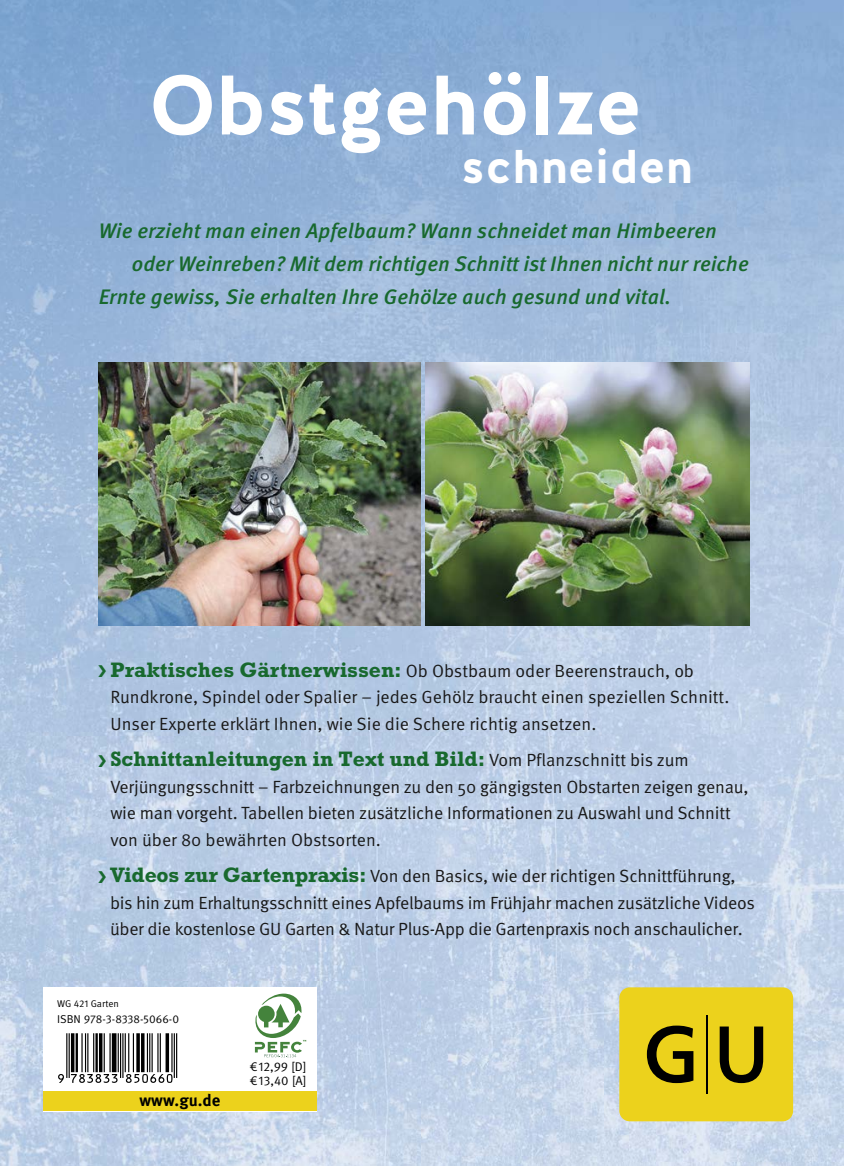
<style>
.page{position:relative;width:844px;height:1166px;background:#fff}
.page>*{position:absolute;margin:0;border:0;box-sizing:border-box;transform-origin:0 0}
.t1{font:700 84px "Halis GR";letter-spacing:-.01em;color:#fff}
.t2{font:700 47.25px "Halis GR";letter-spacing:.01em;color:#fff}
.t3{font:700 21.18px "Rockwell Std";color:#18692e}
.t4{font:italic 500 21px "Meta OT";color:#18692e}
.t5{font:17.68px/26.6px "Meta OT Norm";letter-spacing:-.01em;color:#191919}
.t6{font:700 16.62px "Meta OT";color:#000}
.t7{font:12.6px/14px "Meta OT Norm";color:#000}
.t8{font:11.38px "Meta OT Norm";letter-spacing:-.005em;color:#000}
.t9{font:9.8px "Meta OT Norm";color:#000}
.s1{font-family:"Rockwell Std";font-weight:700;font-size:21.18px;color:#18692e}
.s2{font-family:"Meta OT Norm";font-weight:400;font-size:17.68px;color:#191919}
</style>
<div class="page">
<img style="left:0;top:0;width:843px;height:1166px">
<img style="left:425px;top:362px;width:324px;height:263px">
<img style="left:99px;top:362px;width:321px;height:263px">
<div style="left:619px;top:987px;width:173px;height:134px;background:#ecd21c;border-radius:10px"></div>
<svg style="left:646px;top:1025px;width:47px;height:58px"></svg>
<svg style="left:719px;top:1026px;width:44px;height:57px"></svg>
<hr style="left:705px;top:1015px;width:2px;height:79px;background:#000">
<div style="left:43px;top:987px;width:273px;height:124px;background:#fff"></div>
<div style="left:43px;top:1091px;width:273px;height:20px;background:#ecd21c"></div>
<svg style="left:255px;top:993px;width:51px;height:64px"></svg>
<hr style="left:176px;top:1033px;width:1px;height:45px;background:#000">
<hr style="left:174px;top:1033px;width:1px;height:45px;background:#000">
<hr style="left:171px;top:1033px;width:1px;height:39px;background:#000">
<svg style="left:165px;top:1033px;width:4px;height:39px"></svg>
<hr style="left:160px;top:1033px;width:1px;height:39px;background:#000">
<hr style="left:157px;top:1033px;width:1px;height:39px;background:#000">
<hr style="left:151px;top:1033px;width:2px;height:39px;background:#000">
<hr style="left:149px;top:1033px;width:1px;height:39px;background:#000">
<hr style="left:147px;top:1033px;width:1px;height:39px;background:#000">
<hr style="left:141px;top:1033px;width:3px;height:39px;background:#000">
<svg style="left:136px;top:1033px;width:4px;height:39px"></svg>
<hr style="left:133px;top:1033px;width:1px;height:39px;background:#000">
<hr style="left:128px;top:1033px;width:1px;height:39px;background:#000">
<hr style="left:125px;top:1033px;width:1px;height:39px;background:#000">
<hr style="left:122px;top:1033px;width:1px;height:45px;background:#000">
<hr style="left:120px;top:1033px;width:1px;height:45px;background:#000">
<hr style="left:118px;top:1033px;width:1px;height:39px;background:#000">
<hr style="left:112px;top:1033px;width:4px;height:39px;background:#000">
<hr style="left:109px;top:1033px;width:2px;height:39px;background:#000">
<hr style="left:104px;top:1033px;width:1px;height:39px;background:#000">
<hr style="left:99px;top:1033px;width:3px;height:39px;background:#000">
<hr style="left:95px;top:1033px;width:3px;height:39px;background:#000">
<hr style="left:93px;top:1033px;width:1px;height:39px;background:#000">
<hr style="left:87px;top:1033px;width:1px;height:39px;background:#000">
<hr style="left:85px;top:1033px;width:1px;height:39px;background:#000">
<hr style="left:81px;top:1033px;width:2px;height:39px;background:#000">
<hr style="left:76px;top:1033px;width:2px;height:39px;background:#000">
<hr style="left:71px;top:1033px;width:3px;height:39px;background:#000">
<hr style="left:69px;top:1033px;width:1px;height:45px;background:#000">
<hr style="left:66px;top:1033px;width:1px;height:45px;background:#000">
<svg style="left:58px;top:1074px;width:114px;height:9px"></svg>
<svg style="left:98px;top:665px;width:8px;height:12px"></svg>
<svg style="left:98px;top:755px;width:8px;height:11px"></svg>
<svg style="left:98px;top:871px;width:8px;height:12px"></svg>
<p class="t1" style="left:148px;top:51px;width:494px">Obstgehölze</p>
<p class="t2" style="left:461px;top:136px;width:234px">schneiden</p>
<p class="t4" style="left:99px;top:218px;width:619px">Wie erzieht man einen Apfelbaum? Wann schneidet man Himbeeren</p>
<p class="t4" style="left:132px;top:251px;width:618px">oder Weinreben? Mit dem richtigen Schnitt ist Ihnen nicht nur reiche</p>
<p class="t4" style="left:99px;top:284px;width:573px">Ernte gewiss, Sie erhalten Ihre Gehölze auch gesund und vital.</p>
<p class="t5" style="left:110px;top:657px;width:620px"><span class="s1">Praktisches Gärtnerwissen:</span> Ob Obstbaum oder Beerenstrauch, ob<br>Rundkrone, Spindel oder Spalier – jedes Gehölz braucht einen speziellen Schnitt.<br>Unser Experte erklärt Ihnen, wie Sie die Schere richtig ansetzen.</p>
<p class="t3" style="left:110px;top:746px;width:580px">Schnittanleitungen in Text und Bild: <span class="s2">Vom Pflanzschnitt bis zum</span></p>
<p class="t5" style="left:110px;top:773px;width:639px">Verjüngungsschnitt – Farbzeichnungen zu den 50 gängigsten Obstarten zeigen genau, wie man vorgeht. Tabellen bieten zusätzliche Informationen zu Auswahl und Schnitt von über 80 bewährten Obstsorten.</p>
<p class="t5" style="left:110px;top:863px;width:646px"><span class="s1">Videos zur Gartenpraxis:</span> Von den Basics, wie der richtigen Schnittführung, bis hin zum Erhaltungsschnitt eines Apfelbaums im Frühjahr machen zusätzliche Videos über die kostenlose GU Garten &amp; Natur Plus-App die Gartenpraxis noch anschaulicher.</p>
<p class="t9" style="left:57px;top:997px;width:63px">WG 421 Garten</p>
<p class="t8" style="left:57px;top:1012px;width:123px">ISBN 978-3-8338-5066-0</p>
<p class="t6" style="left:139px;top:1089px;width:82px">www.gu.de</p>
<p class="t7" style="left:249px;top:1060px;width:59px">€12,99 [D] €13,40 [A]</p>
</div>
